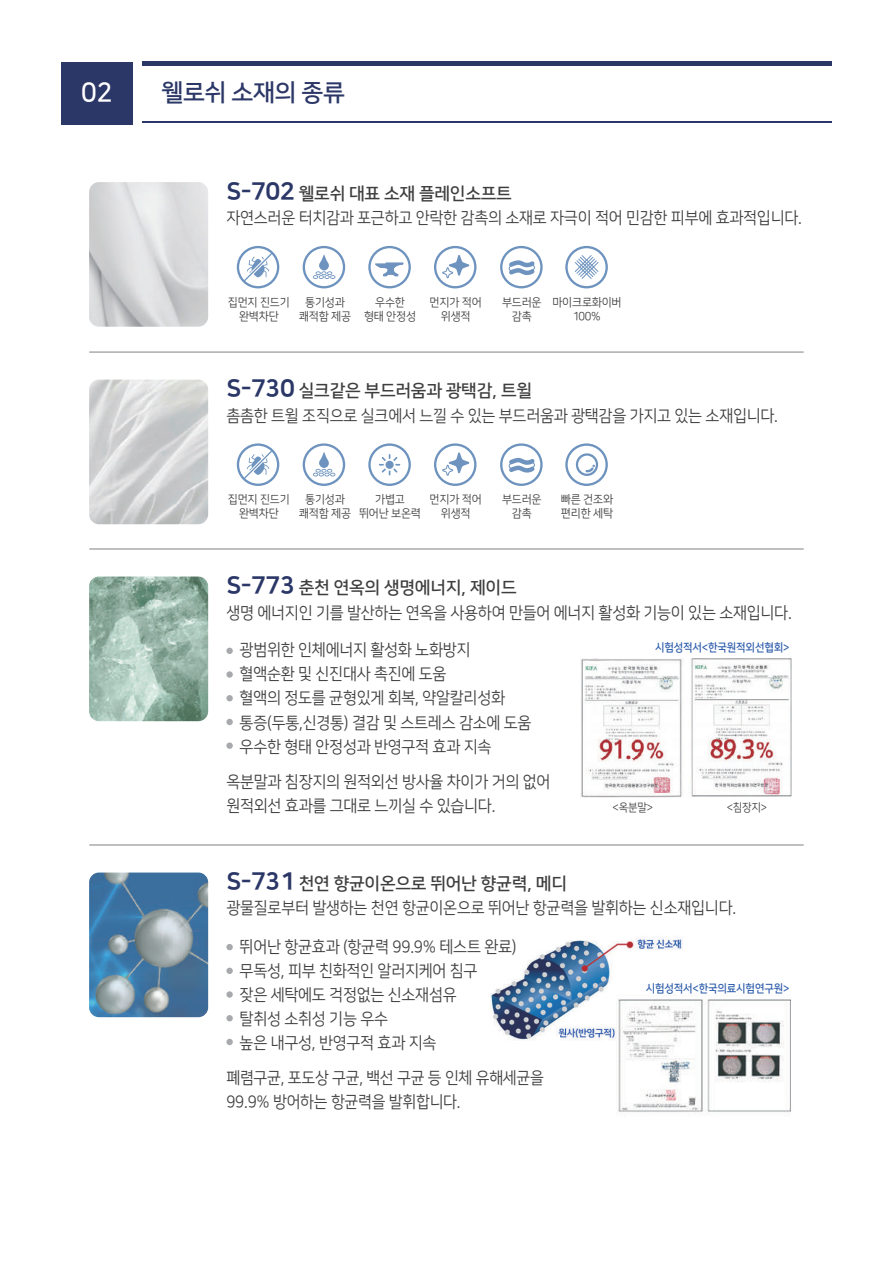
<style>
.page{position:relative;width:893px;height:1263px;background:#fff}
.page>*{position:absolute;margin:0;border:0;box-sizing:border-box;transform-origin:0 0}
.t1{font:26.55px "Nanum Square B";color:#fff}
.t2{font:24px "Nanum Square B";letter-spacing:-.02em;color:#2b3767}
.t3{font:17.25px "Nanum Square B";letter-spacing:-.015em;color:#3e3e3f}
.t4{font:16.5px/24px "Nanum Square R";letter-spacing:-.015em;color:#3e3e3f;scale:.93 1}
.t5{font:16.5px/24px "Nanum Square R";letter-spacing:-.015em;color:#3e3e3f;scale:.92 1}
.t6{font:11.55px/14px "Nanum Square R";letter-spacing:-.015em;color:#3e3e3f;text-align:center;scale:.95 1}
.t7{font:11.25px "Nanum Square B";letter-spacing:-.015em;color:#2b5baa;scale:.93 1}
.t8{font:11.25px "Nanum Square R";letter-spacing:-.015em;color:#3e3e3f;scale:.93 1}
.s1{font-family:"Nanum Square EB";font-size:24px;color:#2b3767}
</style>
<div class="page">
<img style="left:490px;top:937px;width:193px;height:104px">
<img style="left:617px;top:993px;width:174px;height:122px">
<img style="left:580px;top:659px;width:212px;height:139px">
<svg style="left:368px;top:246px;width:43px;height:42px"></svg>
<svg style="left:434px;top:246px;width:42px;height:42px"></svg>
<svg style="left:500px;top:246px;width:43px;height:42px"></svg>
<svg style="left:565px;top:246px;width:43px;height:42px"></svg>
<svg style="left:237px;top:246px;width:42px;height:42px"></svg>
<svg style="left:303px;top:246px;width:42px;height:42px"></svg>
<img style="left:89px;top:182px;width:119px;height:145px">
<svg style="left:368px;top:443px;width:43px;height:43px"></svg>
<svg style="left:434px;top:443px;width:42px;height:43px"></svg>
<svg style="left:500px;top:443px;width:43px;height:43px"></svg>
<svg style="left:565px;top:443px;width:43px;height:43px"></svg>
<svg style="left:237px;top:443px;width:42px;height:43px"></svg>
<svg style="left:303px;top:443px;width:42px;height:43px"></svg>
<img style="left:89px;top:380px;width:119px;height:144px">
<hr style="left:89px;top:352px;width:715px;height:1px;background:#808285">
<img style="left:89px;top:576px;width:119px;height:145px">
<hr style="left:89px;top:549px;width:715px;height:1px;background:#808285">
<img style="left:89px;top:872px;width:119px;height:145px">
<hr style="left:89px;top:845px;width:715px;height:1px;background:#808285">
<div style="left:226px;top:648px;width:7px;height:6px;background:#a8a9ad;border-radius:50%"></div>
<div style="left:226px;top:671px;width:7px;height:7px;background:#a8a9ad;border-radius:50%"></div>
<div style="left:226px;top:695px;width:7px;height:6px;background:#a8a9ad;border-radius:50%"></div>
<div style="left:226px;top:719px;width:7px;height:6px;background:#a8a9ad;border-radius:50%"></div>
<div style="left:226px;top:742px;width:7px;height:7px;background:#a8a9ad;border-radius:50%"></div>
<div style="left:226px;top:944px;width:7px;height:6px;background:#a8a9ad;border-radius:50%"></div>
<div style="left:226px;top:968px;width:7px;height:6px;background:#a8a9ad;border-radius:50%"></div>
<div style="left:226px;top:991px;width:7px;height:7px;background:#a8a9ad;border-radius:50%"></div>
<div style="left:226px;top:1015px;width:7px;height:6px;background:#a8a9ad;border-radius:50%"></div>
<div style="left:226px;top:1039px;width:7px;height:6px;background:#a8a9ad;border-radius:50%"></div>
<hr style="left:142px;top:62px;width:690px;height:4px;background:#2b3767">
<hr style="left:142px;top:122px;width:690px;height:1px;background:#2b3767">
<div style="left:61px;top:62px;width:72px;height:62px;background:#2b3767"></div>
<h1 class="t1" style="left:81px;top:78px;width:33px">02</h1>
<h2 class="t2" style="left:162px;top:80px;width:185px">웰로쉬 소재의 종류</h2>
<p class="t3" style="left:226px;top:184px;width:287px"><span class="s1">S-702</span> 웰로쉬 대표 소재 플레인소프트</p>
<p class="t4" style="left:226px;top:206px;width:620px">자연스러운 터치감과 포근하고 안락한 감촉의 소재로 자극이 적어 민감한 피부에 효과적입니다.</p>
<p class="t6" style="left:228px;top:296px;width:67px">집먼지 진드기 완벽차단</p>
<p class="t6" style="left:299px;top:296px;width:56px">통기성과 쾌적함 제공</p>
<p class="t6" style="left:364px;top:296px;width:56px">우수한 형태 안정성</p>
<p class="t6" style="left:430px;top:296px;width:56px">먼지가 적어 위생적</p>
<p class="t6" style="left:502px;top:296px;width:43px">부드러운 감촉</p>
<p class="t6" style="left:552px;top:296px;width:74px">마이크로화이버<br>100%</p>
<p class="t3" style="left:226px;top:382px;width:307px"><span class="s1">S-730</span> 실크같은 부드러움과 광택감, 트윌</p>
<p class="t4" style="left:226px;top:404px;width:595px">촘촘한 트윌 조직으로 실크에서 느낄 수 있는 부드러움과 광택감을 가지고 있는 소재입니다.</p>
<p class="t6" style="left:228px;top:493px;width:67px">집먼지 진드기 완벽차단</p>
<p class="t6" style="left:299px;top:493px;width:56px">통기성과 쾌적함 제공</p>
<p class="t6" style="left:359px;top:493px;width:67px">가볍고 뛰어난 보온력</p>
<p class="t6" style="left:430px;top:493px;width:56px">먼지가 적어 위생적</p>
<p class="t6" style="left:502px;top:493px;width:43px">부드러운 감촉</p>
<p class="t6" style="left:561px;top:493px;width:56px;text-align:left">빠른 건조와 편리한 세탁</p>
<p class="t3" style="left:226px;top:579px;width:292px"><span class="s1">S-773</span> 춘천 연옥의 생명에너지, 제이드</p>
<p class="t4" style="left:226px;top:601px;width:609px">생명 에너지인 기를 발산하는 연옥을 사용하여 만들어 에너지 활성화 기능이 있는 소재입니다.</p>
<p class="t4" style="left:240px;top:639px;width:315px">광범위한 인체에너지 활성화 노화방지<br>혈액순환 및 신진대사 촉진에 도움<br>혈액의 정도를 균형있게 회복, 약알칼리성화 통증(두통,신경통) 결감 및 스트레스 감소에 도움 우수한 형태 안정성과 반영구적 효과 지속</p>
<p class="t4" style="left:226px;top:770px;width:350px">옥분말과 침장지의 원적외선 방사율 차이가 거의 없어 원적외선 효과를 그대로 느끼실 수 있습니다.</p>
<p class="t7" style="left:655px;top:642px;width:146px">시험성적서&lt;한국원적외선협회&gt;</p>
<p class="t8" style="left:613px;top:802px;width:45px">&lt;옥분말&gt;</p>
<p class="t8" style="left:727px;top:802px;width:45px">&lt;침장지&gt;</p>
<p class="t3" style="left:226px;top:874px;width:342px"><span class="s1">S-731</span> 천연 향균이온으로 뛰어난 향균력, 메디</p>
<p class="t4" style="left:226px;top:896px;width:550px">광물질로부터 발생하는 천연 항균이온으로 뛰어난 항균력을 발휘하는 신소재입니다.</p>
<p class="t4" style="left:240px;top:935px;width:299px">뛰어난 항균효과 (항균력 99.9% 테스트 완료) 무독성, 피부 친화적인 알러지케어 침구<br>잦은 세탁에도 걱정없는 신소재섬유<br>탈취성 소취성 기능 우수<br>높은 내구성, 반영구적 효과 지속</p>
<p class="t5" style="left:226px;top:1066px;width:347px">폐렴구균, 포도상 구균, 백선 구균 등 인체 유해세균을<br>99.9% 방어하는 항균력을 발휘합니다.</p>
<p class="t7" style="left:646px;top:982px;width:156px">시험성적서&lt;한국의료시험연구원&gt;</p>
</div>
